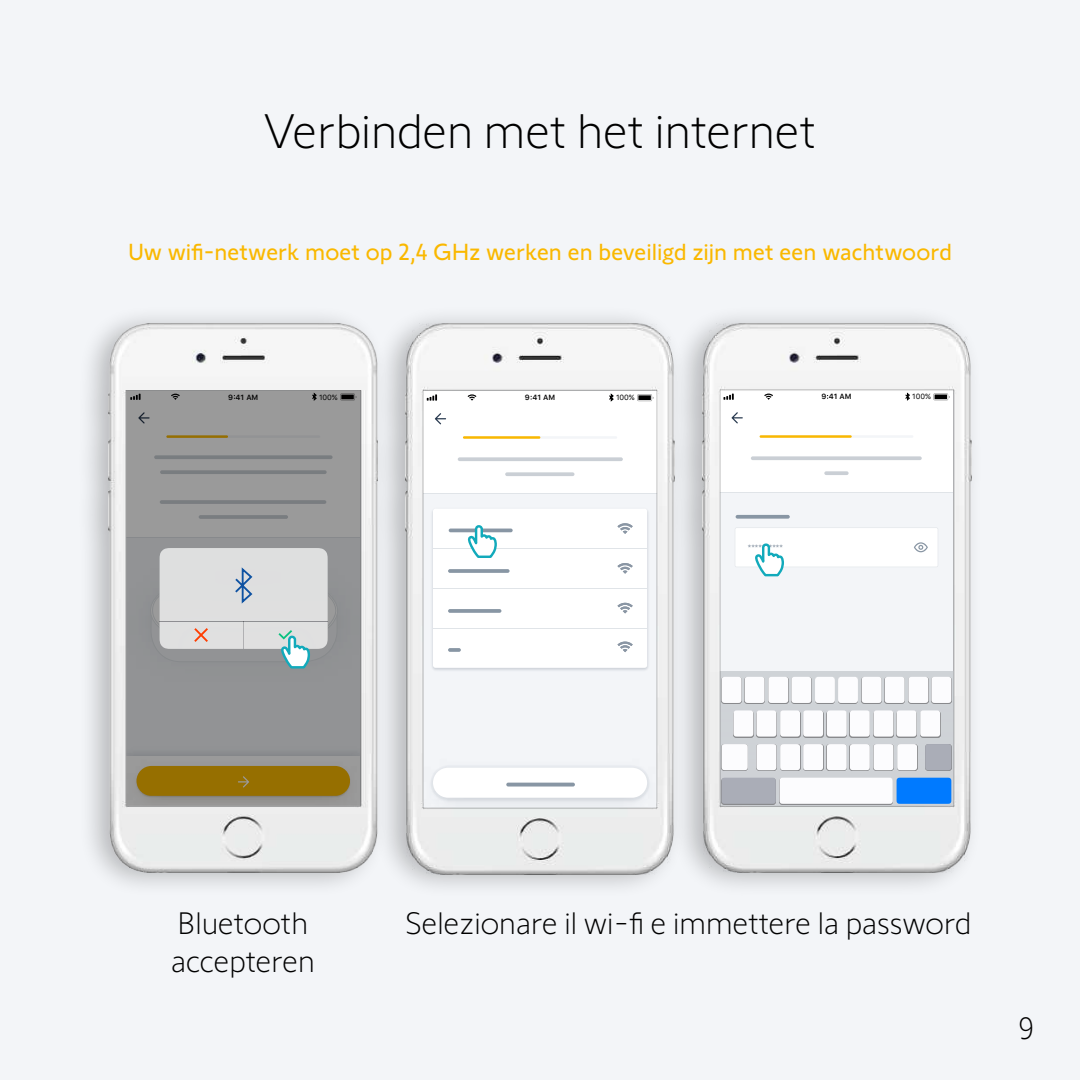
<style>
.page{position:relative;width:1080px;height:1080px;background:#f3f5f8}
.page>*{position:absolute;margin:0;border:0;box-sizing:border-box;transform-origin:0 0}
.t1{font:300 50px "Somfy Sans";color:#000}
.t2{font:300 32px/38.4px "Somfy Sans";color:#000}
.t3{font:24px "Somfy Sans";letter-spacing:-.005em;color:#fab800}
.t4{font:9.3px "Somfy Sans";color:#8996a4}
.t5{font:600 7.5px "SF Pro Text";color:#030303}
.t6{font:7.5px "SF Pro Text";color:#030303}
</style>
<div class="page">
<div style="left:76px;top:305px;width:314px;height:593px;background:#000;opacity:.25"></div>
<img style="left:109px;top:324px;width:264px;height:548px">
<svg style="left:146px;top:565px;width:194px;height:104px"></svg>
<div style="left:373px;top:305px;width:314px;height:594px;background:#000;opacity:.25"></div>
<img style="left:405px;top:324px;width:265px;height:550px">
<svg style="left:637px;top:394px;width:17px;height:7px"></svg>
<svg style="left:608px;top:393px;width:6px;height:9px"></svg>
<svg style="left:427px;top:394px;width:10px;height:7px"></svg>
<svg style="left:468px;top:394px;width:8px;height:7px"></svg>
<div style="left:670px;top:305px;width:314px;height:593px;background:#000;opacity:.25"></div>
<img style="left:702px;top:324px;width:269px;height:549px">
<div style="left:433px;top:509px;width:214px;height:159px;background:#fff"></div>
<svg style="left:735px;top:527px;width:203px;height:49px"></svg>
<h1 class="t1" style="left:264px;top:94px;width:554px">Verbinden met het internet</h1>
<p class="t3" style="left:128px;top:233px;width:825px">Uw wifi-netwerk moet op 2,4 GHz werken en beveiligd zijn met een wachtwoord</p>
<p class="t5" style="left:228px;top:391px;width:32px">9 41 AM</p>
<p class="t6" style="left:319px;top:391px;width:20px">100%</p>
<p class="t5" style="left:525px;top:392px;width:32px">9 41 AM</p>
<p class="t6" style="left:616px;top:392px;width:20px">100%</p>
<p class="t5" style="left:821px;top:391px;width:32px">9 41 AM</p>
<p class="t6" style="left:912px;top:391px;width:20px">100%</p>
<p class="t4" style="left:748px;top:541px;width:36px">**********</p>
<h2 class="t2" style="left:171px;top:901px;width:145px">Bluetooth accepteren</h2>
<h2 class="t2" style="left:406px;top:901px;width:567px">Selezionare il wi-fi e immettere la password</h2>
<h2 class="t2" style="left:1018px;top:1006px;width:17px">9</h2>
</div>
